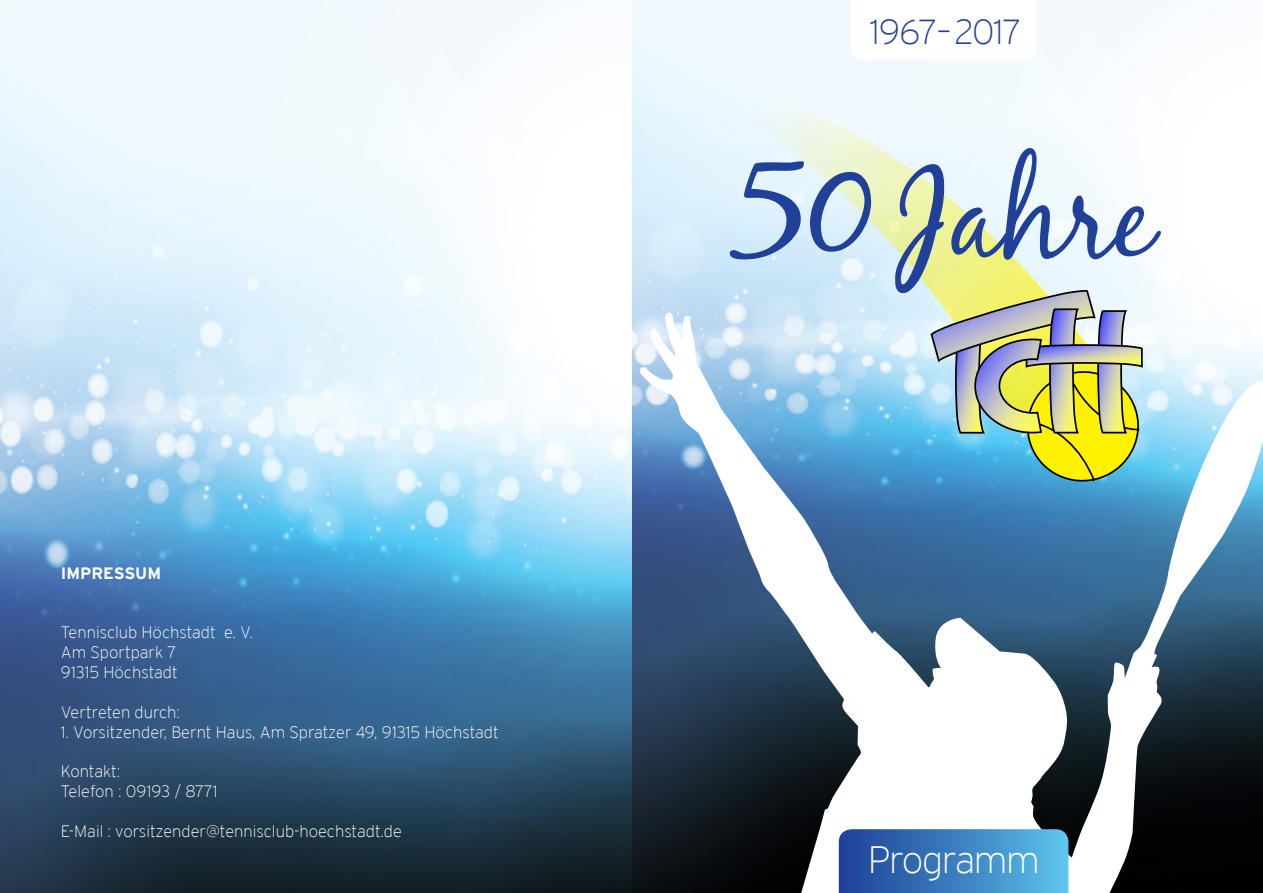
<style>
.page{position:relative;width:1263px;height:893px;background:#fff}
.page>*{position:absolute;margin:0;border:0;box-sizing:border-box;transform-origin:0 0}
.t1{font:120.3px "Black Jack";color:#21409a}
.t2{font:200 38.1px "Interstate";letter-spacing:-.04em;color:#fff}
.t3{font:200 34.65px "Interstate";letter-spacing:-.03em;color:#21409a}
.t4{font:200 16.5px/19.8px "Interstate";color:#fff}
.t5{font:700 16.5px "Interstate";color:#fff}
.s1{font-size:137.4px}
</style>
<div class="page">
<img style="left:631px;top:0;width:543px;height:893px">
<svg style="left:680px;top:82px;width:448px;height:229px;fill:#edf6fd"></svg>
<svg style="left:929px;top:289px;width:216px;height:22px;background:#d7dbaa"></svg>
<svg style="left:850px;top:0;width:186px;height:60px"></svg>
<svg style="left:639px;top:311px;width:624px;height:582px"></svg>
<svg style="left:839px;top:829px;width:229px;height:64px;background:#3c80c0"></svg>
<img style="left:0;top:0;width:631px;height:893px">
<p class="t5" style="left:61px;top:564px;width:102px">IMPRESSUM</p>
<p class="t4" style="left:61px;top:623px;width:194px">Tennisclub Höchstadt e. V.<br>Am Sportpark 7<br>91315 Höchstadt</p>
<p class="t4" style="left:61px;top:702px;width:121px">Vertreten durch:</p>
<p class="t4" style="left:61px;top:722px;width:439px">1. Vorsitzender, Bernt Haus, Am Spratzer 49, 91315 Höchstadt</p>
<p class="t4" style="left:61px;top:761px;width:158px">Kontakt:<br>Telefon : 09193 / 8771</p>
<p class="t4" style="left:61px;top:821px;width:343px">E-Mail : vorsitzender@tennisclub-hoechstadt.de</p>
<h3 class="t3" style="left:870px;top:13px;width:153px">1967–2017</h3>
<h1 class="t1" style="left:739px;top:143px;width:416px"><sup>5</sup><span class="s1">0</span> Jahre</h1>
<h2 class="t2" style="left:868px;top:839px;width:173px">Programm</h2>
</div>
